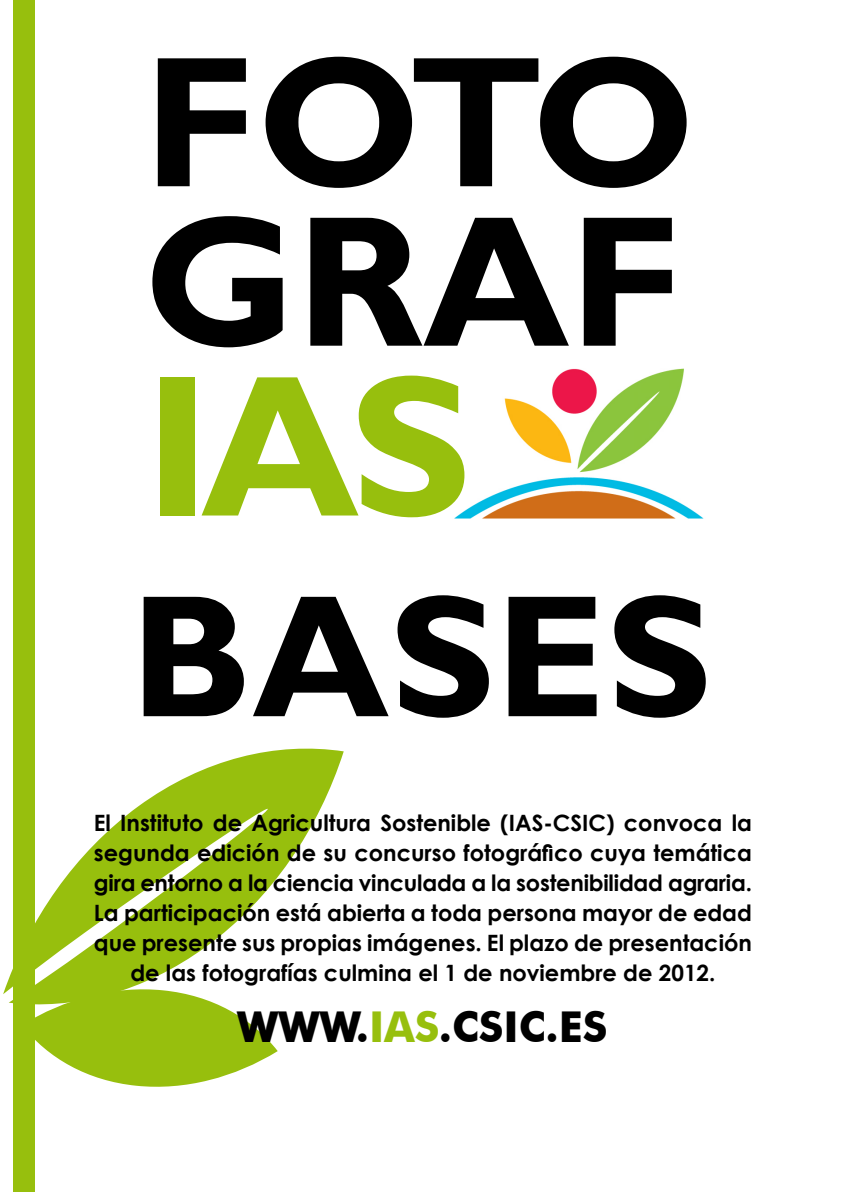
<style>
.page{position:relative;width:842px;height:1192px;background:#fff}
.page>*{position:absolute;margin:0;border:0;box-sizing:border-box;transform-origin:0 0}
.t1{font:700 202.5px "Gill Sans";color:#97bf0d}
.t2{font:700 187.5px "Gill Sans";color:#000}
.t3{font:700 175px "Gill Sans";color:#000}
.t4{font:700 42.5px "Futura BT";color:#000}
.t5{font:700 22.5px/30px "Century Gothic";color:#000;text-align:center}
.s1{color:#97bf0d}
</style>
<div class="page">
<div style="left:14px;top:0;width:21px;height:1192px;background:#97bf0d"></div>
<svg style="left:35px;top:1010px;width:243px;height:77px"></svg>
<svg style="left:3px;top:741px;width:341px;height:269px;fill:#97bf0d"></svg>
<img style="left:454px;top:368px;width:250px;height:151px">
<h2 class="t2" style="left:144px;top:10px;width:553px">FOTO</h2>
<h2 class="t2" style="left:144px;top:170px;width:541px">GRAF</h2>
<h1 class="t1" style="left:144px;top:325px;width:329px">IAS</h1>
<h3 class="t3" style="left:130px;top:552px;width:583px">BASES</h3>
<p class="t5" style="left:94px;top:807px;width:659px">El Instituto de Agricultura Sostenible (IAS-CSIC) convoca la segunda edición de su concurso fotográfico cuya temática gira entorno a la ciencia vinculada a la sostenibilidad agraria.<br>La participación está abierta a toda persona mayor de edad que presente sus propias imágenes. El plazo de presentación de las fotografías culmina el 1 de noviembre de 2012.</p>
<h3 class="t4" style="left:237px;top:1001px;width:372px">WWW.<span class="s1">IAS</span>.CSIC.ES</h3>
</div>
